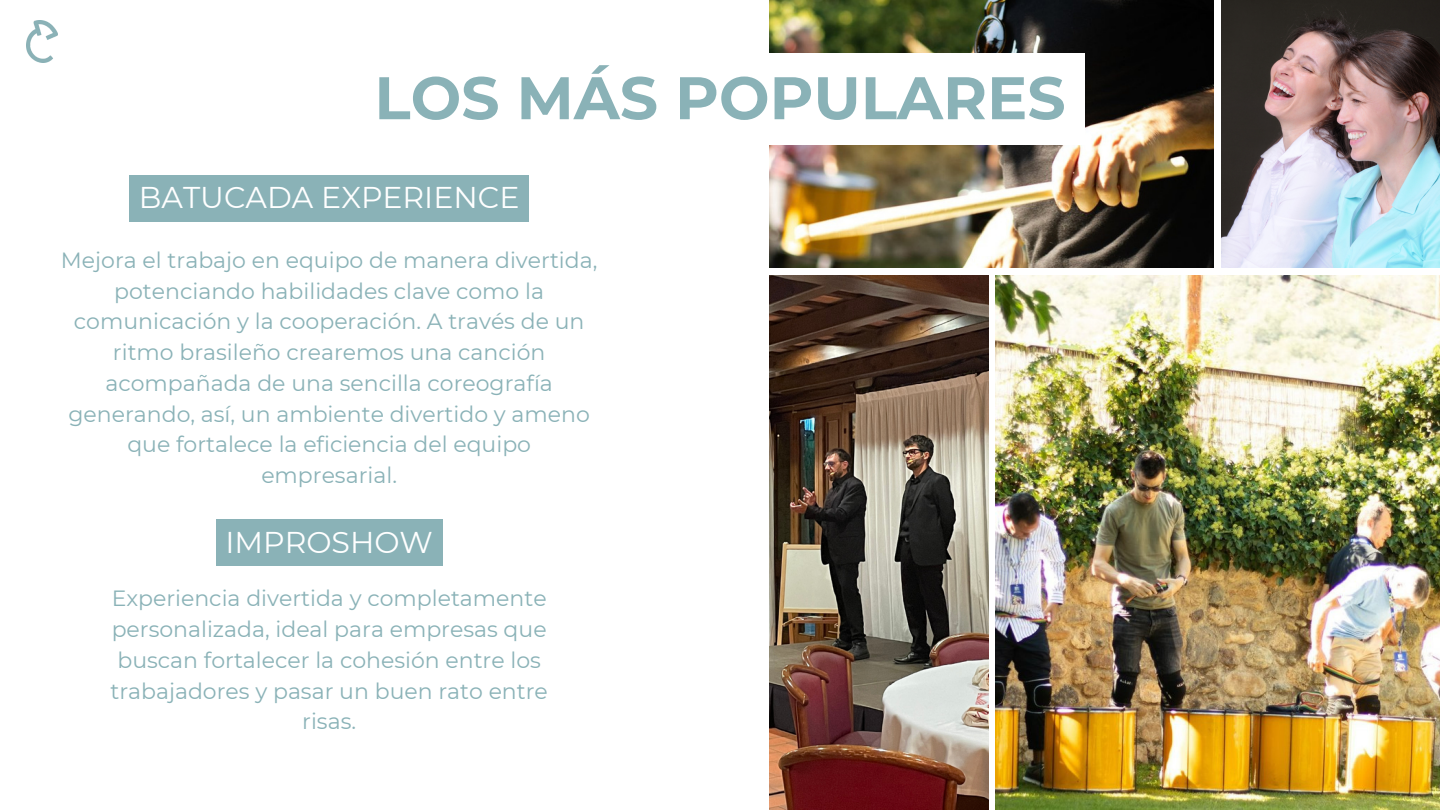
<style>
.page{position:relative;width:1440px;height:810px;background:#fff}
.page>*{position:absolute;margin:0;border:0;box-sizing:border-box;transform-origin:0 0}
.t1{font:700 60px "Montserrat";color:#8ab2b7}
.t2{font:30px "Montserrat";color:#fff}
.t3{font:22px/30.8px "Montserrat";color:#8ab2b7;text-align:center}
</style>
<div class="page">
<img style="left:769px;top:0;width:445px;height:268px">
<img style="left:1221px;top:0;width:219px;height:268px">
<img style="left:769px;top:275px;width:219px;height:535px">
<img style="left:996px;top:275px;width:444px;height:535px">
<div style="left:355px;top:53px;width:730px;height:92px;background:#fff"></div>
<div style="left:129px;top:175px;width:400px;height:47px;background:#8ab2b7"></div>
<div style="left:216px;top:520px;width:227px;height:46px;background:#8ab2b7"></div>
<img style="left:27px;top:21px;width:30px;height:42px">
<p class="t1" style="left:374px;top:61px;width:693px">LOS MÁS POPULARES</p>
<h1 class="t2" style="left:139px;top:179px;width:382px">BATUCADA EXPERIENCE</h1>
<h2 class="t3" style="left:61px;top:245px;width:538px">Mejora el trabajo en equipo de manera divertida, potenciando habilidades clave como la comunicación y la cooperación. A través de un ritmo brasileño crearemos una canción acompañada de una sencilla coreografía generando, así, un ambiente divertido y ameno que fortalece la eficiencia del equipo empresarial.</h2>
<h2 class="t2" style="left:225px;top:524px;width:209px">IMPROSHOW</h2>
<p class="t3" style="left:110px;top:583px;width:439px">Experiencia divertida y completamente personalizada, ideal para empresas que buscan fortalecer la cohesión entre los trabajadores y pasar un buen rato entre risas.</p>
</div>
